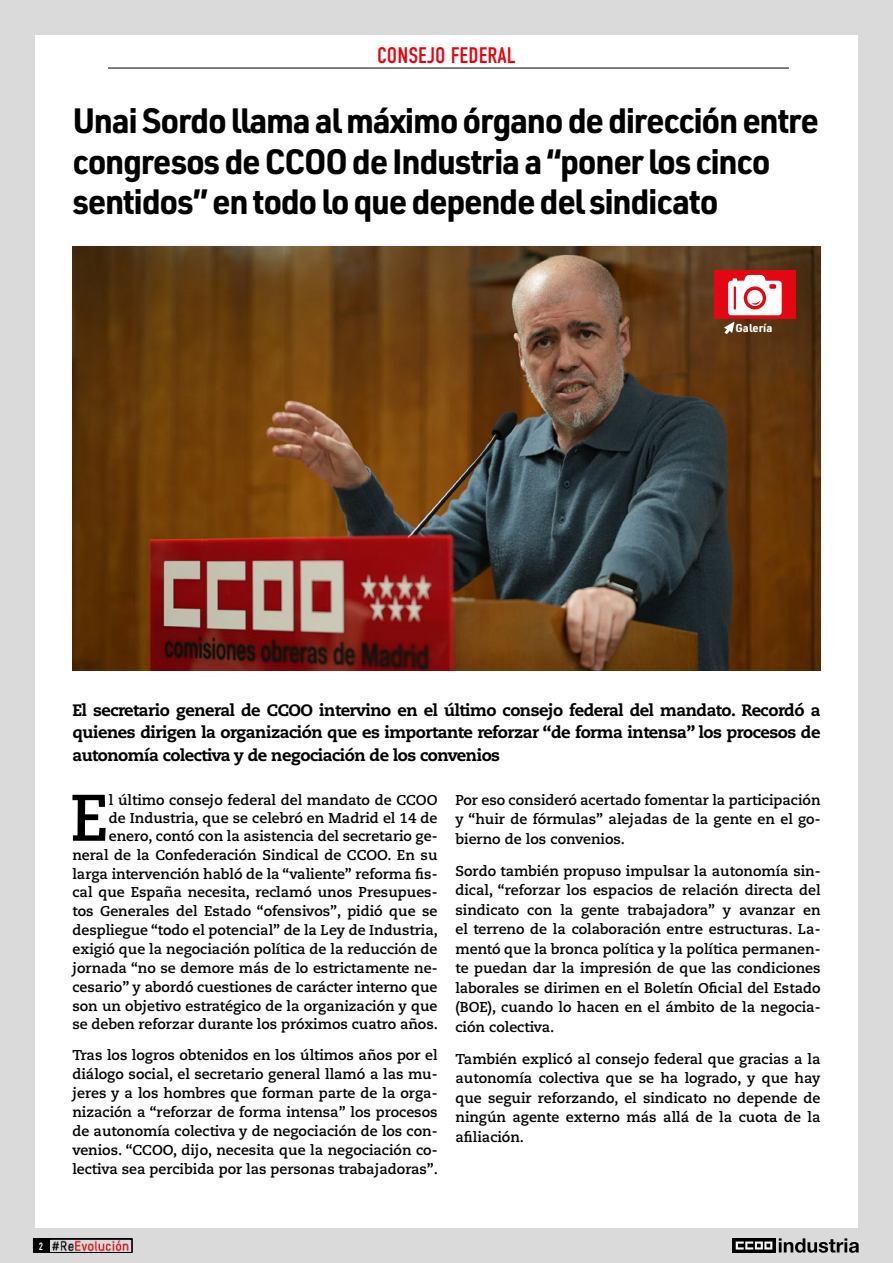
<style>
.page{position:relative;width:893px;height:1263px;background:#fff}
.page>*{position:absolute;margin:0;border:0;box-sizing:border-box;transform-origin:0 0}
.t1{font:700 65.7px "Caecilia LT Pro 75";color:#000}
.t2{font:700 34.5px/40.5px "URWDIN";letter-spacing:-.04em;color:#000}
.t3{font:22.5px "DIN Condensed";color:#e30613}
.t4{font:800 16.5px/22.5px "Caecilia LT Pro 85";letter-spacing:-.03em;color:#000;text-align:justify}
.t5{font:700 14.25px/19.5px "Caecilia LT Pro 75";color:#000;text-align:justify}
.t6{font:700 11.25px "URWDIN";color:#fff}
.t7{font:10.5px "DIN Condensed";color:#fff}
</style>
<div class="page">
<div style="left:0;top:0;width:893px;height:34px;background:#dadada"></div>
<div style="left:0;top:1229px;width:893px;height:34px;background:#dadada"></div>
<div style="left:0;top:0;width:34px;height:1229px;background:#dadada"></div>
<div style="left:859px;top:0;width:34px;height:1229px;background:#dadada"></div>
<hr style="left:108px;top:68px;width:681px;height:1px;background:#000">
<div style="left:34px;top:1238px;width:99px;height:15px;border:1px solid #000"></div>
<svg style="left:732px;top:1238px;width:44px;height:15px"></svg>
<svg style="left:736px;top:1241px;width:36px;height:8px"></svg>
<svg style="left:779px;top:1238px;width:80px;height:15px"></svg>
<img style="left:72px;top:246px;width:748px;height:425px">
<div style="left:49px;top:1238px;width:83px;height:15px;border:1px solid #000"></div>
<div style="left:33px;top:1238px;width:99px;height:15px;border:1px solid #000"></div>
<div style="left:33px;top:1239px;width:16px;height:13px;background:#000"></div>
<img style="left:50px;top:1240px;width:80px;height:11px">
<div style="left:714px;top:271px;width:82px;height:48px;background:#e30613"></div>
<svg style="left:728px;top:275px;width:54px;height:40px"></svg>
<svg style="left:724px;top:322px;width:10px;height:12px"></svg>
<h3 class="t3" style="left:377px;top:43px;width:140px">CONSEJO FEDERAL</h3>
<h2 class="t2" style="left:72px;top:99px;width:748px">Unai Sordo llama al máximo órgano de dirección entre congresos de CCOO de Industria a “poner los cinco sentidos” en todo lo que depende del sindicato</h2>
<p class="t6" style="left:735px;top:321px;width:38px">Galería</p>
<p class="t7" style="left:39px;top:1240px;width:6px">2</p>
<p class="t4" style="left:72px;top:698px;width:750px">El secretario general de CCOO intervino en el último consejo federal del mandato. Recordó a quienes dirigen la organización que es importante reforzar “de forma intensa” los procesos de autonomía colectiva y de negociación de los convenios</p>
<p class="t5" style="left:72px;top:790px;width:367px;line-height:18.8px;text-align:right">l último consejo federal del mandato de CCOO<br>de Industria, que se celebró en Madrid el 14 de enero, contó con la asistencia del secretario ge&shy;neral de la Confederación Sindical de CCOO. En su larga intervención habló de la “valiente” reforma fis&shy;cal que España necesita, reclamó unos Presupues&shy;tos Generales del Estado “ofensivos”, pidió que se despliegue “todo el potencial” de la Ley de Industria, exigió que la negociación política de la reducción de jornada “no se demore más de lo estrictamente ne&shy;cesario” y abordó cuestiones de carácter interno que son un objetivo estratégico de la organización y que se deben reforzar durante los próximos cuatro años.</p>
<p class="t5" style="left:72px;top:1046px;width:367px;line-height:18.9px">Tras los logros obtenidos en los últimos años por el diálogo social, el secretario general llamó a las mu&shy;jeres y a los hombres que forman parte de la orga&shy;nización a “reforzar de forma intensa” los procesos de autonomía colectiva y de negociación de los con&shy;venios. “CCOO, dijo, necesita que la negociación co&shy;lectiva sea percibida por las personas trabajadoras”.</p>
<h1 class="t1" style="left:70px;top:773px;width:40px">E</h1>
<p class="t5" style="left:455px;top:790px;width:367px">Por eso consideró acertado fomentar la participación y “huir de fórmulas” alejadas de la gente en el go&shy;bierno de los convenios.</p>
<p class="t5" style="left:455px;top:860px;width:367px">Sordo también propuso impulsar la autonomía sin&shy;dical, “reforzar los espacios de relación directa del sindicato con la gente trabajadora” y avanzar en el terreno de la colaboración entre estructuras. La&shy;mentó que la bronca política y la política permanen&shy;te puedan dar la impresión de que las condiciones laborales se dirimen en el Boletín Oficial del Estado (BOE), cuando lo hacen en el ámbito de la negocia&shy;ción colectiva.</p>
<p class="t5" style="left:455px;top:1049px;width:367px">También explicó al consejo federal que gracias a la autonomía colectiva que se ha logrado, y que hay que seguir reforzando, el sindicato no depende de ningún agente externo más allá de la cuota de la afiliación.</p>
</div>
